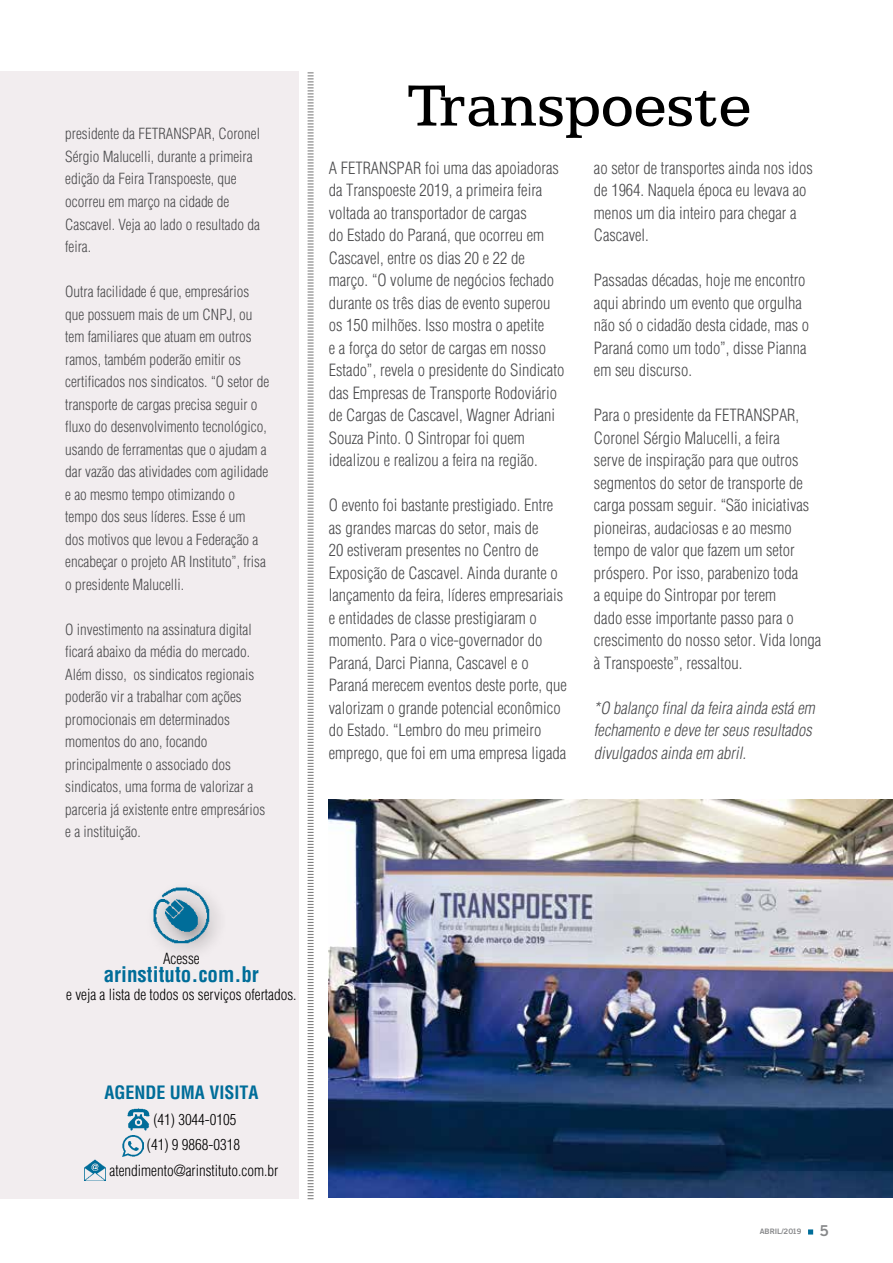
<style>
.page{position:relative;width:893px;height:1263px;background:#fff}
.page>*{position:absolute;margin:0;border:0;box-sizing:border-box;transform-origin:0 0}
.t1{font:60px "ATF Antique";color:#000}
.t2{font:700 condensed 21px "Helvetica";color:#006d99}
.t3{font:700 condensed 18px "Helvetica";color:#006d99}
.t4{font:300 condensed 16.5px/22.5px "Helvetica";color:#4b4b4d}
.t5{font:italic 300 condensed 16.5px/22.5px "Helvetica";color:#4b4b4d}
.t6{font:300 condensed 15px/22.5px "Helvetica";color:#4b4b4d}
.t7{font:300 condensed 15px/25.5px "Helvetica";color:#000;text-align:center}
.t8{font:700 7.5px "Goethe Gothic";color:#87888a}
.s1{font-size:15px}
</style>
<div class="page">
<svg style="left:808px;top:1229px;width:5px;height:5px"></svg>
<div style="left:0;top:71px;width:299px;height:1128px;background:#f2edef"></div>
<svg style="left:307px;top:72px;width:7px;height:1128px"></svg>
<div style="left:146px;top:880px;width:82px;height:82px;background:#000;opacity:.4"></div>
<img style="left:152px;top:887px;width:57px;height:56px">
<img style="left:127px;top:1108px;width:23px;height:23px">
<img style="left:123px;top:1136px;width:21px;height:21px">
<img style="left:85px;top:1160px;width:20px;height:20px">
<img style="left:329px;top:800px;width:564px;height:398px">
<p class="t6" style="left:65px;top:123px;width:196px">presidente da FETRANSPAR, Coronel<br>Sérgio Malucelli, durante a primeira edição da Feira Transpoeste, que ocorreu em março na cidade de<br>Cascavel. Veja ao lado o resultado da feira.</p>
<p class="t6" style="left:65px;top:280px;width:206px">Outra facilidade é que, empresários que possuem mais de um CNPJ, ou tem familiares que atuam em outros ramos, também poderão emitir os certificados nos sindicatos. “O setor de transporte de cargas precisa seguir o fluxo do desenvolvimento tecnológico, usando de ferramentas que o ajudam a dar vazão das atividades com agilidade e ao mesmo tempo otimizando o tempo dos seus líderes. Esse é um<br>dos motivos que levou a Federação a encabeçar o projeto AR Instituto”, frisa o presidente Malucelli.</p>
<p class="t6" style="left:65px;top:618px;width:201px">O investimento na assinatura digital ficará abaixo da média do mercado.<br>Além disso, os sindicatos regionais poderão vir a trabalhar com ações promocionais em determinados momentos do ano, focando principalmente o associado dos sindicatos, uma forma de valorizar a parceria já existente entre empresários e a instituição.</p>
<h1 class="t1" style="left:407px;top:72px;width:346px">Transpoeste</h1>
<p class="t4" style="left:329px;top:156px;width:237px">A FETRANSPAR foi uma das apoiadoras da Transpoeste 2019, a primeira feira voltada ao transportador de cargas<br>do Estado do Paraná, que ocorreu em Cascavel, entre os dias 20 e 22 de março. “O volume de negócios fechado durante os três dias de evento superou os 150 milhões. Isso mostra o apetite<br>e a força do setor de cargas em nosso Estado”, revela o presidente do Sindicato das Empresas de Transporte Rodoviário de Cargas de Cascavel, Wagner Adriani Souza Pinto. O Sintropar foi quem idealizou e realizou a feira na região.</p>
<p class="t4" style="left:329px;top:494px;width:240px">O evento foi bastante prestigiado. Entre as grandes marcas do setor, mais de<br>20 estiveram presentes no Centro de Exposição de Cascavel. Ainda durante o lançamento da feira, líderes empresariais e entidades de classe prestigiaram o momento. Para o vice-governador do Paraná, Darci Pianna, Cascavel e o Paraná merecem eventos deste porte, que valorizam o grande potencial econômico do Estado. “Lembro do meu primeiro emprego, que foi em uma empresa ligada</p>
<p class="t4" style="left:594px;top:156px;width:220px">ao setor de transportes ainda nos idos de 1964. Naquela época eu levava ao menos um dia inteiro para chegar a<br>Cascavel.</p>
<p class="t4" style="left:594px;top:269px;width:217px">Passadas décadas, hoje me encontro aqui abrindo um evento que orgulha não só o cidadão desta cidade, mas o<br>Paraná como um todo”, disse Pianna em seu discurso.</p>
<p class="t4" style="left:594px;top:404px;width:229px">Para o presidente da FETRANSPAR, Coronel Sérgio Malucelli, a feira<br>serve de inspiração para que outros segmentos do setor de transporte de carga possam seguir. “São iniciativas pioneiras, audaciosas e ao mesmo tempo de valor que fazem um setor próspero. Por isso, parabenizo toda<br>a equipe do Sintropar por terem<br>dado esse importante passo para o crescimento do nosso setor. Vida longa à Transpoeste”, ressaltou.</p>
<p class="t5" style="left:594px;top:696px;width:226px">*O balanço finalda feira ainda está em fechamento e deve terseus resultados divulgados ainda em abril.</p>
<p class="t7" style="left:163px;top:945px;width:38px">Acesse</p>
<p class="t2" style="left:104px;top:961px;width:157px">arinstituto.com.br</p>
<p class="t7" style="left:66px;top:981px;width:232px">e veja a lista de todos os serviços ofertados.</p>
<p class="t3" style="left:104px;top:1082px;width:156px">AGENDE UMA VISITA</p>
<p class="t7" style="left:110px;top:1106px;width:170px">(41) 3044-0105<br>(41) 9 9868-0318 atendimento@arinstituto.com.br</p>
<p class="t8" style="left:760px;top:1227px;width:71px">ABRIL/2019 <span class="s1">5</span></p>
</div>
